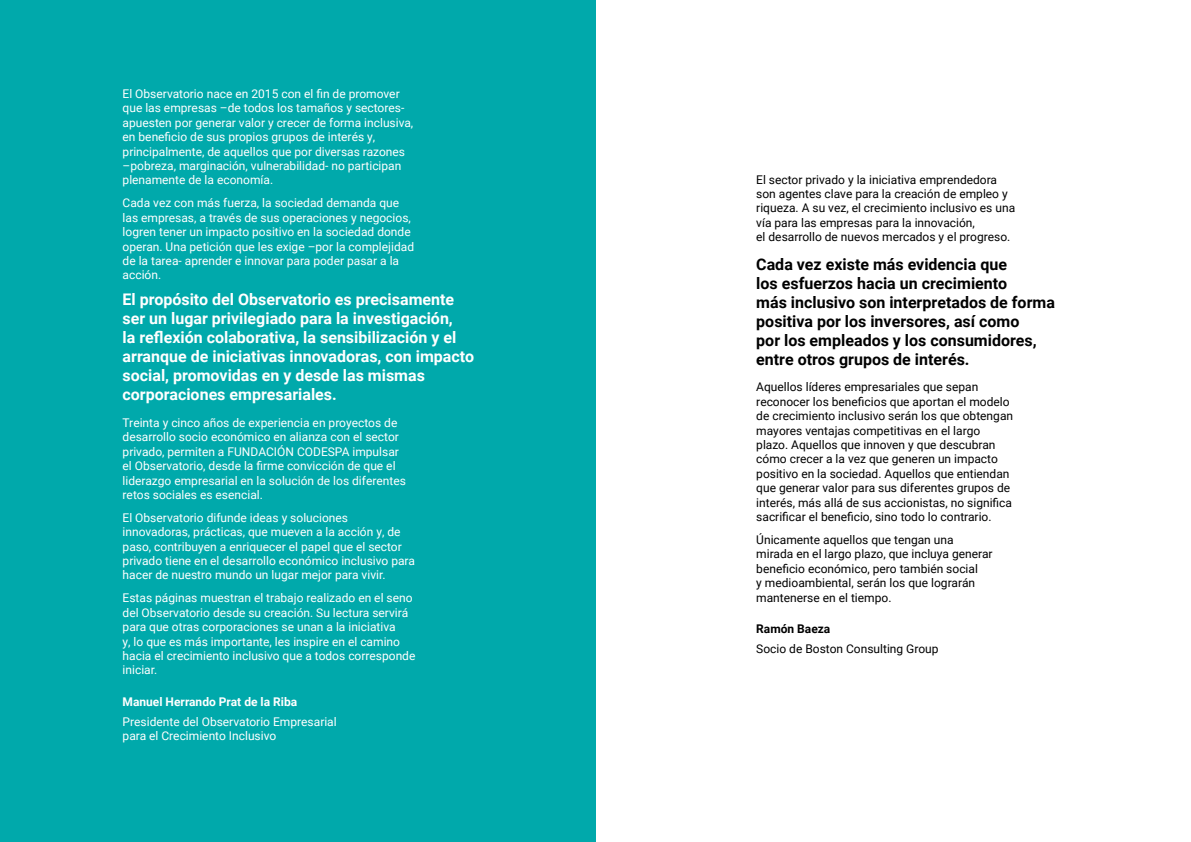
<style>
.page{position:relative;width:1191px;height:842px;background:#fff}
.page>*{position:absolute;margin:0;border:0;box-sizing:border-box;transform-origin:0 0}
.t1{font:700 16px/19px "Roboto";color:#fff}
.t2{font:700 16px/19px "Roboto";color:#000}
.t3{font:12px/14.4px "Roboto";color:#fff}
.t4{font:12px/14.4px "Roboto";color:#000}
.t5{font:700 12px "Roboto";color:#fff}
.t6{font:700 12px "Roboto";color:#000}
</style>
<div class="page">
<div style="left:0;top:0;width:595px;height:842px;background:#00a9ab"></div>
<p class="t3" style="left:123px;top:86px;width:292px">El Observatorio nace en 2015 con el fin de promover que las empresas –de todos los tamaños y sectores&shy;apuesten por generar valor y crecer de forma inclusiva, en beneficio de sus propios grupos de interés y, principalmente, de aquellos que por diversas razones –pobreza, marginación, vulnerabilidad- no participan plenamente de la economía.</p>
<p class="t3" style="left:123px;top:195px;width:293px">Cada vez con más fuerza, la sociedad demanda que las empresas, a través de sus operaciones y negocios, logren tener un impacto positivo en la sociedad donde operan. Una petición que les exige –por la complejidad de la tarea- aprender e innovar para poder pasar a la acción.</p>
<p class="t1" style="left:123px;top:289px;width:353px">El propósito del Observatorio es precisamente ser un lugar privilegiado para la investigación,<br>la reflexión colaborativa, la sensibilización y el arranque de iniciativas innovadoras, con impacto social, promovidas en y desde las mismas corporaciones empresariales.</p>
<p class="t3" style="left:123px;top:415px;width:285px">Treinta y cinco años de experiencia en proyectos de desarrollo socio económico en alianza con el sector privado, permiten a FUNDACIÓN CODESPA impulsar el Observatorio, desde la firme convicción de que el liderazgo empresarial en la solución de los diferentes retos sociales es esencial.</p>
<p class="t3" style="left:123px;top:510px;width:294px">El Observatorio difunde ideas y soluciones innovadoras, prácticas, que mueven a la acción y, de paso, contribuyen a enriquecer el papel que el sector privado tiene en el desarrollo económico inclusivo para hacer de nuestro mundo un lugar mejor para vivir.</p>
<p class="t3" style="left:123px;top:590px;width:294px">Estas páginas muestran el trabajo realizado en el seno del Observatorio desde su creación. Su lectura servirá para que otras corporaciones se unan a la iniciativa<br>y, lo que es más importante, les inspire en el camino hacia el crecimiento inclusivo que a todos corresponde iniciar.</p>
<p class="t5" style="left:123px;top:693px;width:176px">Manuel Herrando Prat de la Riba</p>
<p class="t3" style="left:123px;top:714px;width:216px">Presidente del Observatorio Empresarial para el Crecimiento Inclusivo</p>
<p class="t4" style="left:756px;top:172px;width:260px">El sector privado y la iniciativa emprendedora son agentes clave para la creación de empleo y riqueza. A su vez, el crecimiento inclusivo es una vía para las empresas para la innovación,<br>el desarrollo de nuevos mercados y el progreso.</p>
<h1 class="t2" style="left:756px;top:254px;width:300px">Cada vez existe más evidencia que<br>los esfuerzos hacia un crecimiento<br>más inclusivo son interpretados de forma positiva por los inversores, así como<br>por los empleados y los consumidores, entre otros grupos de interés.</h1>
<p class="t4" style="left:756px;top:380px;width:258px">Aquellos líderes empresariales que sepan reconocer los beneficios que aportan el modelo de crecimiento inclusivo serán los que obtengan mayores ventajas competitivas en el largo plazo. Aquellos que innoven y que descubran cómo crecer a la vez que generen un impacto positivo en la sociedad. Aquellos que entiendan que generar valor para sus diferentes grupos de interés, más allá de sus accionistas, no significa sacrificar el beneficio, sino todo lo contrario.</p>
<p class="t4" style="left:756px;top:532px;width:238px">Únicamente aquellos que tengan una mirada en el largo plazo, que incluya generar beneficio económico, pero también social<br>y medioambiental, serán los que lograrán mantenerse en el tiempo.</p>
<p class="t6" style="left:756px;top:620px;width:76px">Ramón Baeza</p>
<p class="t4" style="left:756px;top:641px;width:184px">Socio de Boston Consulting Group</p>
</div>
